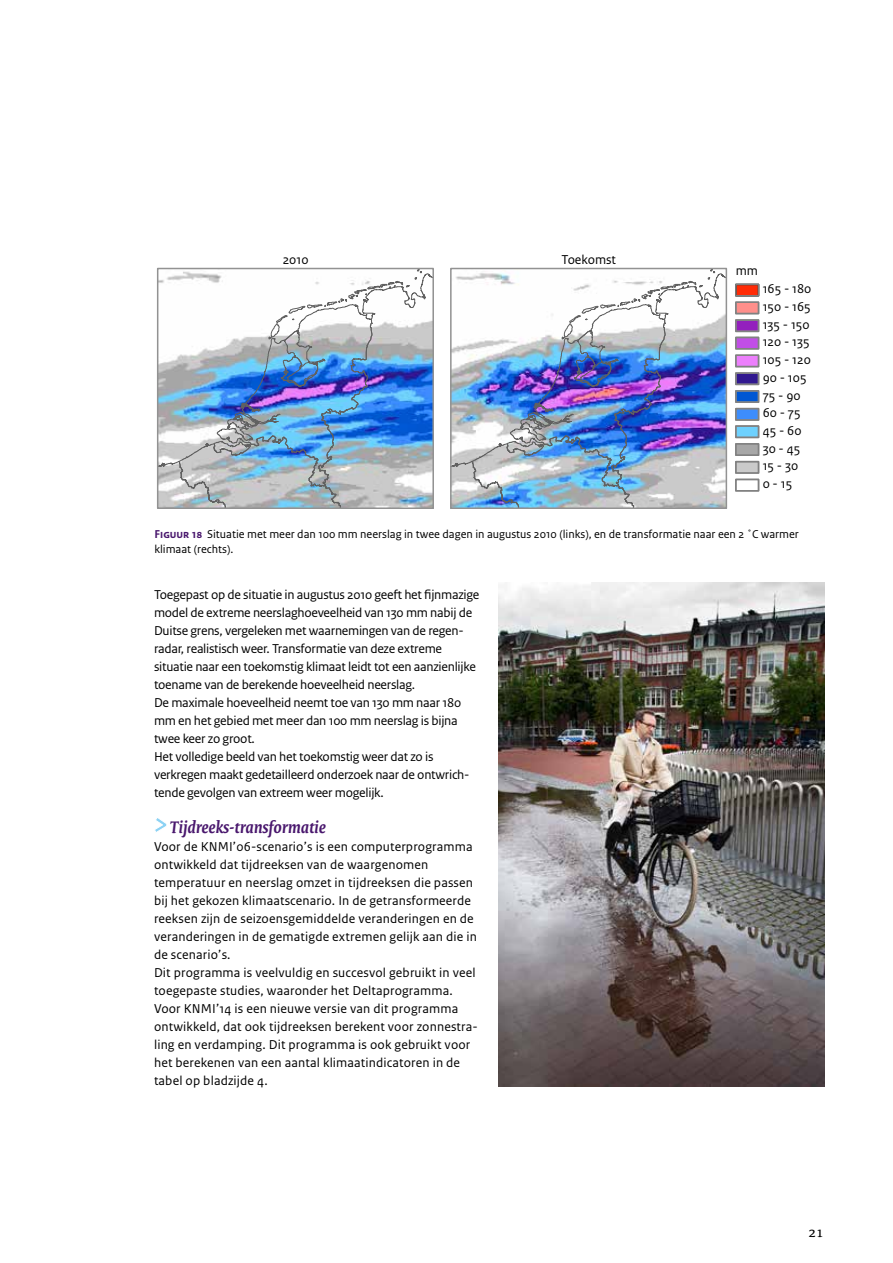
<style>
.page{position:relative;width:893px;height:1263px;background:#fff}
.page>*{position:absolute;margin:0;border:0;box-sizing:border-box;transform-origin:0 0}
.t1{font:italic 700 18px "Rijksoverheid Serif";color:#49176d}
.t2{font:15px "Rijksoverheid Serif";color:#000}
.t3{font:13.5px/18px "Rijksoverheid Sans Text";letter-spacing:.01em;color:#000}
.t4{font:13.5px/18px "Rijksoverheid Sans Text";letter-spacing:-.02em;color:#000}
.t5{font:12px/15px "Rijksoverheid Sans Text";color:#000}
.s1{font-weight:700;color:#49176d}
</style>
<div class="page">
<svg style="left:155px;top:818px;width:12px;height:14px"></svg>
<img style="left:453px;top:271px;width:271px;height:235px">
<div style="left:450px;top:268px;width:277px;height:241px;border:2px solid #929292"></div>
<div style="left:736px;top:284px;width:22px;height:12px;background:#ff2b06"></div>
<div style="left:735px;top:284px;width:24px;height:13px;border:2px solid #818181"></div>
<div style="left:736px;top:302px;width:22px;height:12px;background:#ff8f8b"></div>
<div style="left:735px;top:301px;width:24px;height:13px;border:2px solid #818181"></div>
<div style="left:736px;top:320px;width:22px;height:11px;background:#9320bd"></div>
<div style="left:735px;top:319px;width:24px;height:13px;border:2px solid #818181"></div>
<div style="left:736px;top:337px;width:22px;height:12px;background:#c14ee6"></div>
<div style="left:735px;top:337px;width:24px;height:13px;border:2px solid #818181"></div>
<div style="left:736px;top:355px;width:22px;height:12px;background:#ec7ffc"></div>
<div style="left:735px;top:354px;width:24px;height:13px;border:2px solid #818181"></div>
<div style="left:736px;top:373px;width:22px;height:11px;background:#31188f"></div>
<div style="left:735px;top:372px;width:24px;height:13px;border:2px solid #818181"></div>
<div style="left:736px;top:391px;width:22px;height:11px;background:#0057d3"></div>
<div style="left:735px;top:390px;width:24px;height:13px;border:2px solid #818181"></div>
<div style="left:736px;top:409px;width:22px;height:11px;background:#3d8dfc"></div>
<div style="left:735px;top:408px;width:24px;height:13px;border:2px solid #818181"></div>
<div style="left:736px;top:426px;width:22px;height:11px;background:#6ed1fe"></div>
<div style="left:735px;top:425px;width:24px;height:13px;border:2px solid #818181"></div>
<div style="left:736px;top:444px;width:22px;height:11px;background:#a7a7a7"></div>
<div style="left:735px;top:443px;width:24px;height:13px;border:2px solid #818181"></div>
<div style="left:736px;top:462px;width:22px;height:11px;background:#cacaca"></div>
<div style="left:735px;top:461px;width:24px;height:13px;border:2px solid #818181"></div>
<div style="left:735px;top:479px;width:24px;height:13px;border:2px solid #818181"></div>
<img style="left:160px;top:271px;width:271px;height:235px">
<div style="left:157px;top:268px;width:277px;height:241px;border:2px solid #929292"></div>
<img style="left:498px;top:582px;width:327px;height:504px">
<p class="t3" style="left:283px;top:251px;width:27px">2010</p>
<p class="t3" style="left:561px;top:251px;width:56px">Toekomst</p>
<p class="t3" style="left:736px;top:262px;width:24px">mm</p>
<p class="t3" style="left:763px;top:280px;width:50px">165 - 180<br>150 - 165<br>135 - 150<br>120 - 135<br>105 - 120<br>90 - 105<br>75 - 90<br>60 - 75<br>45 - 60<br>30 - 45<br>15 - 30<br>0 - 15</p>
<p class="t5" style="left:154px;top:527px;width:646px"><span class="s1">Figuur 18</span> Situatie met meer dan 100 mm neerslag in twee dagen in augustus 2010 (links), en de transformatie naar een 2 ˚C warmer klimaat (rechts).</p>
<p class="t4" style="left:154px;top:586px;width:327px">Toegepast op de situatie in augustus 2010 geeft het fijnmazige model de extreme neerslaghoeveelheid van 130 mm nabij de Duitse grens, vergeleken met waarnemingen van de regen&shy;radar, realistisch weer. Transformatie van deze extreme situatie naar een toekomstig klimaat leidt tot een aanzienlijke toename van de berekende hoeveelheid neerslag.<br>De maximale hoeveelheid neemt toe van 130 mm naar 180 mm en het gebied met meer dan 100 mm neerslag is bijna twee keer zo groot.<br>Het volledige beeld van het toekomstig weer dat zo is verkregen maakt gedetailleerd onderzoek naar de ontwrich&shy;tende gevolgen van extreem weer mogelijk.</p>
<h1 class="t1" style="left:170px;top:816px;width:157px">Tijdreeks-transformatie</h1>
<p class="t3" style="left:154px;top:838px;width:325px">Voor de KNMI’06-scenario’s is een computerprogramma ontwikkeld dat tijdreeksen van de waargenomen temperatuur en neerslag omzet in tijdreeksen die passen bij het gekozen klimaatscenario. In de getransformeerde reeksen zijn de seizoensgemiddelde veranderingen en de veranderingen in de gematigde extremen gelijk aan die in de scenario’s.<br>Dit programma is veelvuldig en succesvol gebruikt in veel toegepaste studies, waaronder het Deltaprogramma.<br>Voor KNMI’14 is een nieuwe versie van dit programma ontwikkeld, dat ook tijdreeksen berekent voor zonnestra&shy;ling en verdamping. Dit programma is ook gebruikt voor het berekenen van een aantal klimaatindicatoren in de tabel op bladzijde 4.</p>
<p class="t2" style="left:808px;top:1223px;width:16px">21</p>
</div>
